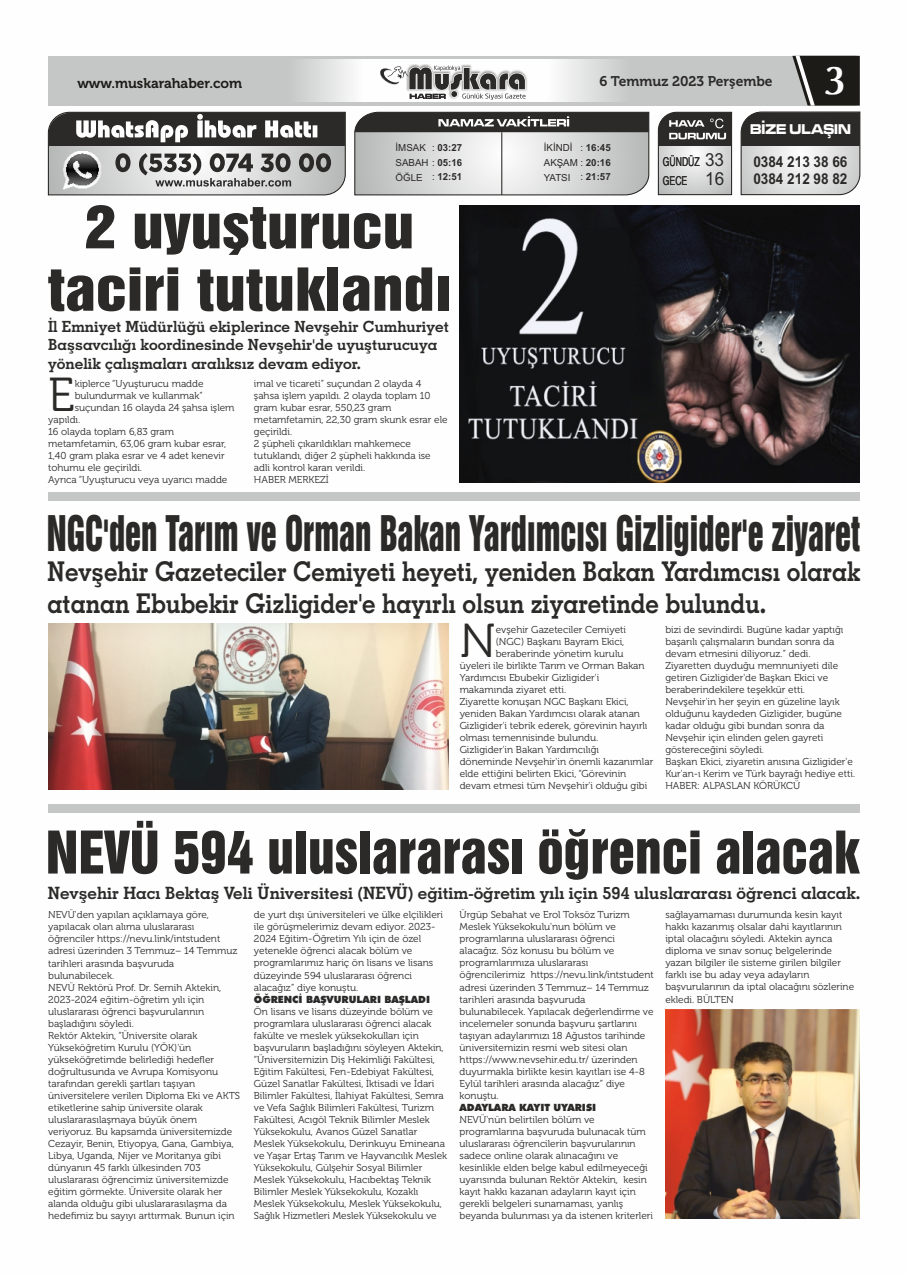
<style>
.page{position:relative;width:908px;height:1276px;background:#fff}
.page>*{position:absolute;margin:0;border:0;box-sizing:border-box;transform-origin:0 0}
.t1{font:54px/62.4px "Swiss 921 BT";color:#2b2a29;text-align:center;scale:1.17 1}
.t2{font:53.7px "Swiss 921 BT";color:#2b2a29}
.t3{font:47.5px "Museo 300";color:#2b2a29}
.t4{font:44.8px "Swiss 921 BT";color:#2b2a29;scale:.73 1}
.t5{font:700 40.7px "Optima";color:#fefefe}
.t6{font:27.2px/32.6px "Geometric Slabserif 703 Bold BT";color:#2b2a29;scale:.89 1}
.t7{font:17px "Geometric Slabserif 703 Bold BT";color:#2b2a29}
.t8{font:15.4px/18.5px "Geometric Slabserif 703 Bold BT";color:#2b2a29}
.t9{font:700 15px/17.1px "Arial Narrow";color:#2b2a29;scale:1.1 1}
.t10{font:14.7px "Microgramma D Bold Exte";color:#fefefe;scale:.85 1}
.t11{font:14px "Museo 700";color:#1c1b17}
.t12{font:14px "Museo 700";color:#2b2a29}
.t13{font:condensed 12.3px "Helvetica";color:#2b2a29;scale:.86 1}
.t14{font:10px/12px "Museo 300";color:#2b2a29}
.t15{font:900 10px "Futura BT";color:#2b2a29}
.t16{font:9.7px/14.8px "Arial";color:#2b2a29}
.t17{font:700 9.7px "Arial";color:#2b2a29}
.s1{font-weight:700}
.s2{font-weight:400}
.s3{font-family:"Arial";font-stretch:normal;font-size:18px}
</style>
<div class="page">
<svg style="left:47px;top:111px;width:299px;height:85px"></svg>
<svg style="left:354px;top:111px;width:295px;height:85px"></svg>
<svg style="left:657px;top:111px;width:75px;height:85px"></svg>
<div style="left:48px;top:56px;width:811px;height:50px;background:#c5c6c6"></div>
<img style="left:303px;top:60px;width:312px;height:41px">
<svg style="left:740px;top:56px;width:120px;height:140px"></svg>
<img style="left:406px;top:64px;width:121px;height:36px">
<svg style="left:378px;top:66px;width:148px;height:36px"></svg>
<div style="left:48px;top:492px;width:811px;height:9px;background:#c5c6c6"></div>
<img style="left:665px;top:1009px;width:194px;height:209px">
<div style="left:48px;top:804px;width:811px;height:9px;background:#c5c6c6"></div>
<img style="left:48px;top:624px;width:400px;height:165px">
<img style="left:459px;top:205px;width:400px;height:278px">
<h3 class="t11" style="left:77px;top:78px;width:166px">www.muskarahaber.com</h3>
<h3 class="t12" style="left:599px;top:75px;width:175px">6 Temmuz 2023 Perşembe</h3>
<h3 class="t5" style="left:822px;top:62px;width:26px">3</h3>
<p class="t16" style="left:395px;top:141px;width:68px">İMSAK<br>SABAH : <span class="s1">05:16</span></p>
<p class="t16" style="left:543px;top:141px;width:68px">İKİNDİ<br>AKŞAM : <span class="s1">20:16</span></p>
<p class="t17" style="left:432px;top:144px;width:31px"><span class="s2">:</span> 03:27</p>
<p class="t17" style="left:580px;top:144px;width:32px"><span class="s2">:</span> 16:45</p>
<p class="t16" style="left:395px;top:171px;width:68px">ÖĞLE : <span class="s1">12:51</span></p>
<p class="t16" style="left:543px;top:171px;width:68px">YATSI : <span class="s1">21:57</span></p>
<h1 class="t1" style="left:48px;top:203px;width:346px">2 uyuşturucu taciri tutuklandı</h1>
<h3 class="t8" style="left:48px;top:319px;width:402px">İl Emniyet Müdürlüğü ekiplerince Nevşehir Cumhuriyet<br>Başsavcılığı koordinesinde Nevşehir'de uyuşturucuya yönelik çalışmaları aralıksız devam ediyor.</h3>
<h3 class="t3" style="left:48px;top:375px;width:28px">E</h3>
<p class="t14" style="left:75px;top:378px;width:130px">kiplerce “Uyuşturucu madde</p>
<p class="t14" style="left:75px;top:390px;width:129px">bulundurmak ve kullanmak”</p>
<p class="t14" style="left:75px;top:402px;width:161px">suçundan 16 olayda 24 şahsa işlem</p>
<p class="t14" style="left:48px;top:414px;width:33px">yapıldı.</p>
<p class="t14" style="left:48px;top:426px;width:127px">16 olayda toplam 6,83 gram</p>
<p class="t14" style="left:48px;top:438px;width:179px">metamfetamin, 63,06 gram kubar esrar,</p>
<p class="t14" style="left:48px;top:450px;width:178px">1,40 gram plaka esrar ve 4 adet kenevir</p>
<p class="t14" style="left:48px;top:462px;width:95px">tohumu ele geçirildi.</p>
<p class="t14" style="left:48px;top:474px;width:180px">Ayrıca “Uyuşturucu veya uyarıcı madde</p>
<p class="t14" style="left:254px;top:378px;width:195px">imal ve ticareti” suçundan 2 olayda 4 şahsa işlem yapıldı. 2 olayda toplam 10 gram kubar esrar, 550,23 gram metamfetamin, 22,30 gram skunk esrar ele geçirildi.<br>2 şüpheli çıkarıldıkları mahkemece tutuklandı, diğer 2 şüpheli hakkında ise adli kontrol kararı verildi.<br>HABER MERKEZİ</p>
<h3 class="t10" style="left:749px;top:122px;width:120px">BİZE ULAŞIN</h3>
<p class="t13" style="left:662px;top:157px;width:73px">GÜNDÜZ <span class="s3">33</span></p>
<h3 class="t9" style="left:753px;top:155px;width:87px">0384 213 38 66<br>0384 212 98 82</h3>
<p class="t13" style="left:662px;top:176px;width:73px">GECE <span class="s3">16</span></p>
<h3 class="t4" style="left:47px;top:516px;width:1115px">NGC'den Tarım ve Orman Bakan Yardımcısı Gizligider'e ziyaret</h3>
<h3 class="t6" style="left:48px;top:557px;width:914px">Nevşehir Gazeteciler Cemiyeti heyeti, yeniden Bakan Yardımcısı olarak atanan Ebubekir Gizligider'e hayırlı olsun ziyaretinde bulundu.</h3>
<p class="t14" style="left:495px;top:625px;width:132px">evşehir Gazeteciler Cemiyeti</p>
<h3 class="t3" style="left:459px;top:621px;width:38px">N</h3>
<p class="t14" style="left:665px;top:625px;width:191px">bizi de sevindirdi. Bugüne kadar yaptığı başarılı çalışmaların bundan sonra da devam etmesini diliyoruz.” dedi.<br>Ziyaretten duyduğu memnuniyeti dile getiren Gizligider'de Başkan Ekici ve beraberindekilere teşekkür etti.<br>Nevşehir'in her şeyin en güzeline layık olduğunu kaydeden Gizligider, bugüne kadar olduğu gibi bundan sonra da Nevşehir için elinden gelen gayreti göstereceğini söyledi.<br>Başkan Ekici, ziyaretin anısına Gizligider'e Kur'an-ı Kerim ve Türk bayrağı hediye etti.<br>HABER: ALPASLAN KÖRÜKCÜ</p>
<h2 class="t2" style="left:46px;top:832px;width:814px">NEVÜ 594 uluslararası öğrenci alacak</h2>
<h3 class="t7" style="left:48px;top:886px;width:813px">Nevşehir Hacı Bektaş Veli Üniversitesi (NEVÜ) eğitim-öğretim yılı için 594 uluslararası öğrenci alacak.</h3>
<p class="t14" style="left:48px;top:910px;width:193px">NEVÜ'den yapılan açıklamaya göre, yapılacak olan alıma uluslararası öğrenciler https://nevu.link/intstudent adresi üzerinden 3 Temmuz– 14 Temmuz tarihleri arasında başvuruda bulunabilecek.<br>NEVÜ Rektörü Prof. Dr. Semih Aktekin, 2023-2024 eğitim-öğretim yılı için uluslararası öğrenci başvurularının başladığını söyledi.<br>Rektör Aktekin, “Üniversite olarak Yükseköğretim Kurulu (YÖK)'ün yükseköğretimde belirlediği hedefler doğrultusunda ve Avrupa Komisyonu tarafından gerekli şartları taşıyan üniversitelere verilen Diploma Eki ve AKTS etiketlerine sahip üniversite olarak uluslararasılaşmaya büyük önem veriyoruz. Bu kapsamda üniversitemizde Cezayir, Benin, Etiyopya, Gana, Gambiya, Libya, Uganda, Nijer ve Moritanya gibi dünyanın 45 farklı ülkesinden 703 uluslararası öğrencimiz üniversitemizde eğitim görmekte. Üniversite olarak her alanda olduğu gibi uluslararasılaşma da hedefimiz bu sayıyı arttırmak. Bunun için</p>
<p class="t14" style="left:254px;top:910px;width:190px">de yurt dışı üniversiteleri ve ülke elçilikleri ile görüşmelerimiz devam ediyor. 2023- 2024 Eğitim-Öğretim Yılı için de özel yetenekle öğrenci alacak bölüm ve programlarımız hariç ön lisans ve lisans düzeyinde 594 uluslararası öğrenci alacağız” diye konuştu.</p>
<p class="t14" style="left:495px;top:637px;width:130px">(NGC) Başkanı Bayram Ekici,</p>
<p class="t14" style="left:495px;top:649px;width:129px">beraberinde yönetim kurulu</p>
<p class="t14" style="left:459px;top:661px;width:186px">üyeleri ile birlikte Tarım ve Orman Bakan</p>
<p class="t14" style="left:459px;top:673px;width:141px">Yardımcısı Ebubekir Gizligider'i</p>
<p class="t14" style="left:459px;top:685px;width:108px">makamında ziyaret etti.</p>
<p class="t14" style="left:459px;top:697px;width:170px">Ziyarette konuşan NGC Başkanı Ekici,</p>
<p class="t14" style="left:459px;top:709px;width:182px">yeniden Bakan Yardımcısı olarak atanan</p>
<p class="t14" style="left:459px;top:721px;width:189px">Gizligider'i tebrik ederek, görevinin hayırlı</p>
<p class="t14" style="left:459px;top:733px;width:140px">olması temennisinde bulundu.</p>
<p class="t14" style="left:459px;top:745px;width:141px">Gizligider'in Bakan Yardımcılığı</p>
<p class="t14" style="left:459px;top:757px;width:195px">döneminde Nevşehir'in önemli kazanımlar</p>
<p class="t14" style="left:459px;top:769px;width:168px">elde ettiğini belirten Ekici, “Görevinin</p>
<p class="t14" style="left:459px;top:781px;width:189px">devam etmesi tüm Nevşehir'i olduğu gibi</p>
<p class="t14" style="left:459px;top:910px;width:196px">Ürgüp Sebahat ve Erol Toksöz Turizm Meslek Yüksekokulu'nun bölüm ve programlarına uluslararası öğrenci alacağız. Söz konusu bu bölüm ve programlarımıza uluslararası öğrencilerimiz https://nevu.link/intstudent adresi üzerinden 3 Temmuz– 14 Temmuz tarihleri arasında başvuruda bulunabilecek. Yapılacak değerlendirme ve incelemeler sonunda başvuru şartlarını taşıyan adaylarımızı 18 Ağustos tarihinde üniversitemizin resmi web sitesi olan https://www.nevsehir.edu.tr/ üzerinden duyurmakla birlikte kesin kayıtları ise 4-8<br>Eylül tarihleri arasında alacağız” diye konuştu.</p>
<p class="t15" style="left:459px;top:1103px;width:138px">ADAYLARA KAYIT UYARISI</p>
<p class="t14" style="left:459px;top:1114px;width:195px">NEVÜ'nün belirtilen bölüm ve programlarına başvuruda bulunacak tüm uluslararası öğrencilerin başvurularının sadece online olarak alınacağını ve kesinlikle elden belge kabul edilmeyeceği uyarısında bulunan Rektör Aktekin, kesin kayıt hakkı kazanan adayların kayıt için gerekli belgeleri sunamaması, yanlış beyanda bulunması ya da istenen kriterleri</p>
<p class="t14" style="left:665px;top:910px;width:190px">sağlayamaması durumunda kesin kayıt hakkı kazanmış olsalar dahi kayıtlarının iptal olacağını söyledi. Aktekin ayrıca diploma ve sınav sonuç belgelerinde yazan bilgiler ile sisteme girilen bilgiler farklı ise bu aday veya adayların başvurularının da iptal olacağını sözlerine ekledi. BÜLTEN</p>
<p class="t15" style="left:254px;top:995px;width:178px">ÖĞRENCİ BAŞVURULARI BAŞLADI</p>
<p class="t14" style="left:254px;top:1006px;width:195px">Ön lisans ve lisans düzeyinde bölüm ve programlara uluslararası öğrenci alacak fakülte ve meslek yüksekokulları için başvuruların başladığını söyleyen Aktekin, “Üniversitemizin Diş Hekimliği Fakültesi, Eğitim Fakültesi, Fen-Edebiyat Fakültesi, Güzel Sanatlar Fakültesi, İktisadi ve İdari Bilimler Fakültesi, İlahiyat Fakültesi, Semra ve Vefa Sağlık Bilimleri Fakültesi, Turizm Fakültesi, Acıgöl Teknik Bilimler Meslek Yüksekokulu, Avanos Güzel Sanatlar Meslek Yüksekokulu, Derinkuyu Emineana ve Yaşar Ertaş Tarım ve Hayvancılık Meslek Yüksekokulu, Gülşehir Sosyal Bilimler Meslek Yüksekokulu, Hacıbektaş Teknik Bilimler Meslek Yüksekokulu, Kozaklı Meslek Yüksekokulu, Meslek Yüksekokulu, Sağlık Hizmetleri Meslek Yüksekokulu ve</p>
</div>
